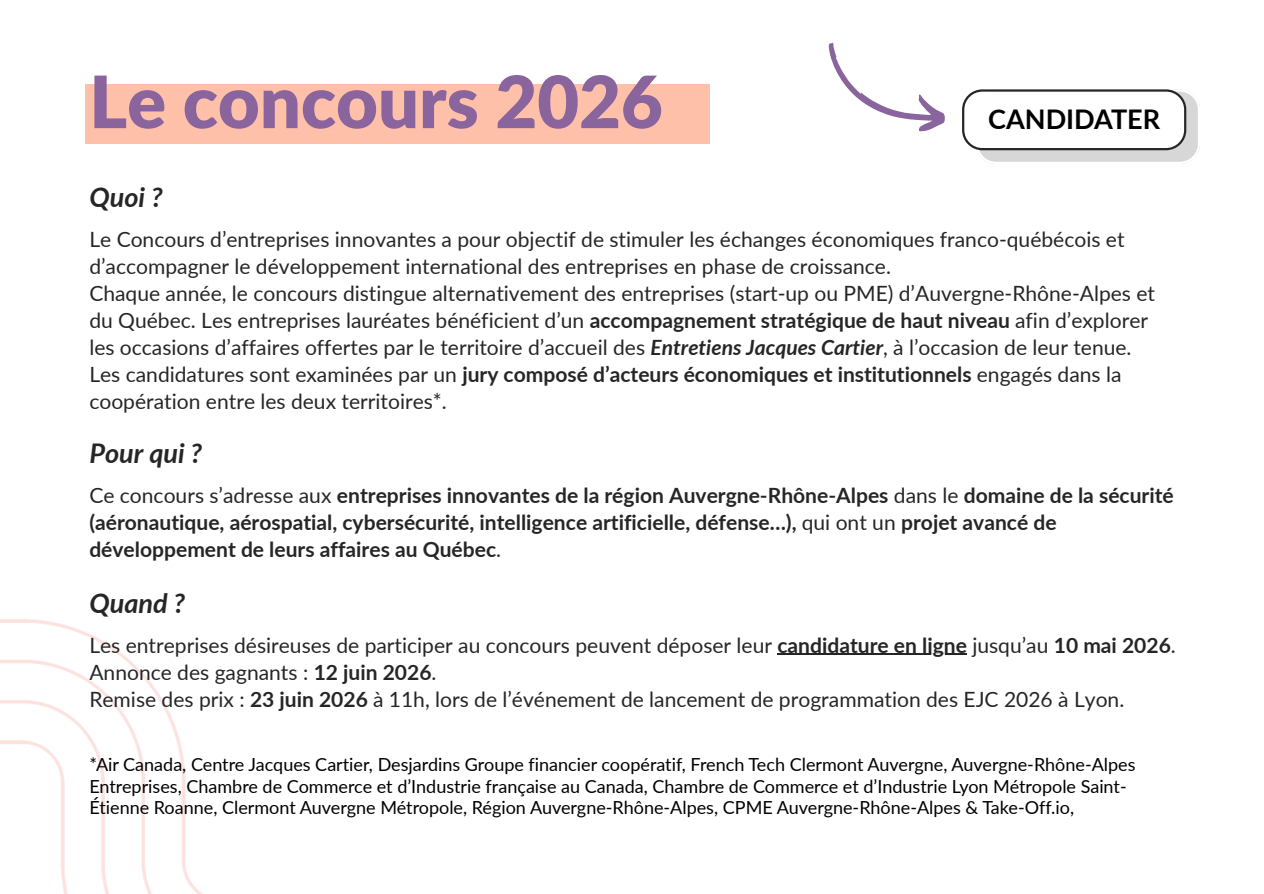
<style>
.page{position:relative;width:1264px;height:894px;background:#fff}
.page>*{position:absolute;margin:0;border:0;box-sizing:border-box;transform-origin:0 0}
.t1{font:900 72.15px "Lato";color:#8a649c}
.t2{font:italic 700 27px "Lato";color:#262626}
.t3{font:700 27px "Lato";color:#000}
.t4{font:21px/27px "Lato";color:#262626}
.t5{font:700 21px/27px "Lato";color:#262626}
.t6{font:18px/21.5px "Lato";color:#000}
.s1{font-weight:700}
.s2{font-weight:700;font-style:italic}
.s3{font-weight:400}
</style>
<div class="page">
<div style="left:85px;top:85px;width:624px;height:59px;background:#ffc0aa"></div>
<svg style="left:828px;top:42px;width:117px;height:90px"></svg>
<svg style="left:962px;top:89px;width:236px;height:75px"></svg>
<img style="left:0;top:619px;width:201px;height:274px">
<hr style="left:777px;top:653px;width:189px;height:1px;background:#262626">
<h1 class="t1" style="left:89px;top:57px;width:575px">Le concours 2026</h1>
<p class="t2" style="left:89px;top:181px;width:75px">Quoi ?</p>
<p class="t3" style="left:988px;top:102px;width:173px">CANDIDATER</p>
<p class="t4" style="left:89px;top:225px;width:1067px">Le Concours d’entreprises innovantes a pour objectif de stimuler les échanges économiques franco-québécois et d’accompagner le développement international des entreprises en phase de croissance.<br>Chaque année, le concours distingue alternativement des entreprises (start-up ou PME) d’Auvergne-Rhône-Alpes et du Québec. Les entreprises lauréates bénéficient d’un <span class="s1">accompagnement stratégique de haut niveau</span> afin d’explorer les occasions d’affaires offertes par le territoire d’accueil des <span class="s2">Entretiens Jacques Cartier</span>, à l’occasion de leur tenue.<br>Les candidatures sont examinées par un <span class="s1">jury composé d’acteurs économiques et institutionnels</span> engagés dans la coopération entre les deux territoires*.</p>
<p class="t2" style="left:89px;top:436px;width:114px">Pour qui ?</p>
<p class="t5" style="left:89px;top:481px;width:1085px"><span class="s3">Ce concours s’adresse aux</span> entreprises innovantes de la région Auvergne-Rhône-Alpes <span class="s3">dans le</span> domaine de la sécurité (aéronautique, aérospatial, cybersécurité, intelligence artificielle, défense…), <span class="s3">qui ont un</span> projet avancé de développement de leurs affaires au Québec<span class="s3">.</span></p>
<p class="t2" style="left:89px;top:586px;width:97px">Quand ?</p>
<p class="t4" style="left:89px;top:631px;width:1088px">Les entreprises désireuses de participer au concours peuvent déposer leur <span class="s1">candidature en ligne</span> jusqu’au <span class="s1">10 mai 2026</span>.<br>Annonce des gagnants : <span class="s1">12 juin 2026</span>.<br>Remise des prix : <span class="s1">23 juin 2026</span> à 11h, lors de l’événement de lancement de programmation des EJC 2026 à Lyon.</p>
<p class="t6" style="left:89px;top:753px;width:1047px">*Air Canada, Centre Jacques Cartier, Desjardins Groupe financier coopératif, French Tech Clermont Auvergne, Auvergne-Rhône-Alpes<br>Entreprises, Chambre de Commerce et d’Industrie française au Canada, Chambre de Commerce et d’Industrie Lyon Métropole Saint-<br>Étienne Roanne, Clermont Auvergne Métropole, Région Auvergne-Rhône-Alpes, CPME Auvergne-Rhône-Alpes &amp; Take-Off.io,</p>
</div>
